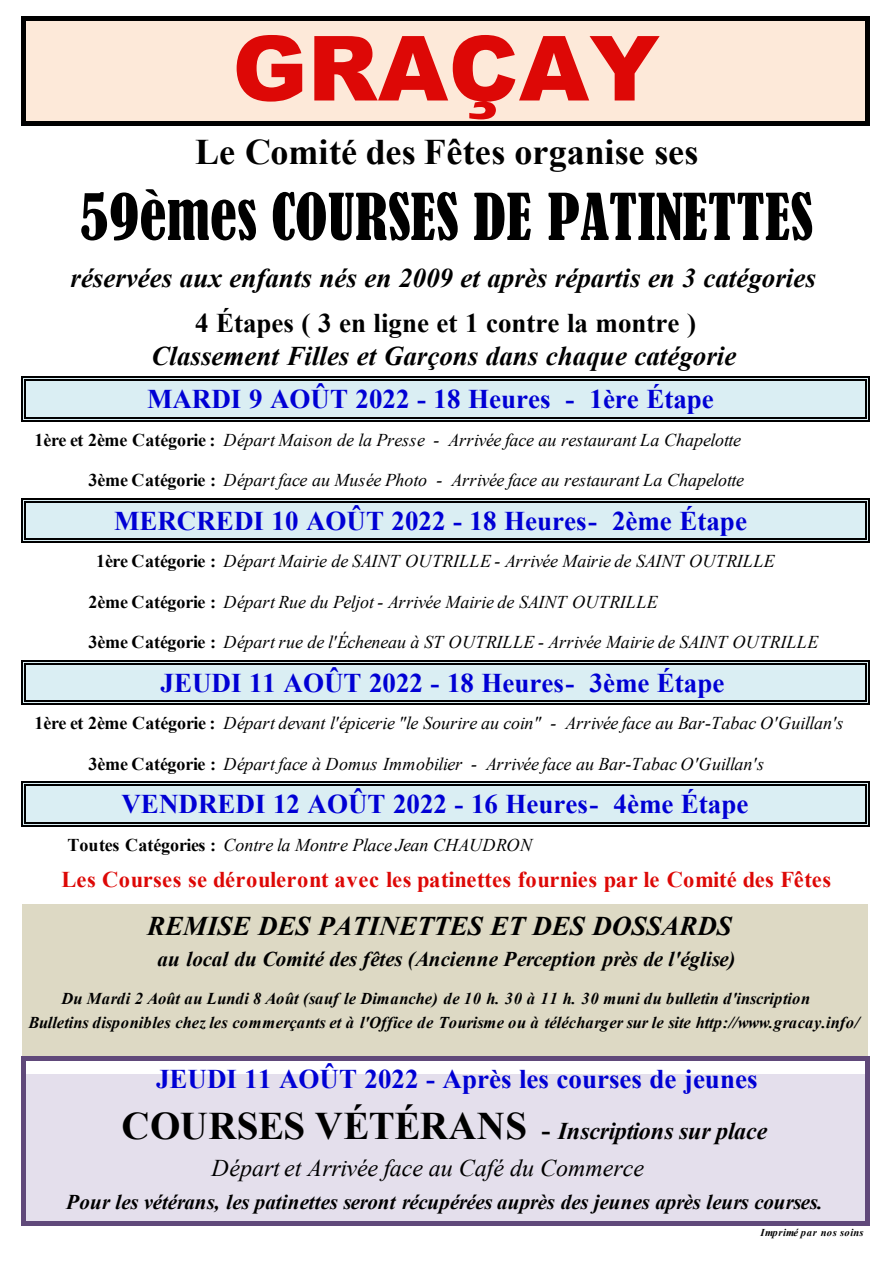
<style>
.page{position:relative;width:894px;height:1263px;background:#fff}
.page>*{position:absolute;margin:0;border:0;box-sizing:border-box;transform-origin:0 0}
.t1{font:900 90px "Arial";letter-spacing:.005em;color:#dd0806}
.t2{font:condensed 60px "Bernard";letter-spacing:.005em;color:#000}
.t3{font:700 36px "Times New Roman";color:#000}
.t4{font:700 27px "Times New Roman";color:#0000d4}
.t5{font:italic 700 27px "Times New Roman";color:#000}
.t6{font:700 27px "Times New Roman";color:#000}
.t7{font:italic 700 24px "Times New Roman";letter-spacing:-.005em;color:#000}
.t8{font:italic 24px "Times New Roman";color:#000}
.t9{font:700 22.5px "Times New Roman";letter-spacing:.01em;color:#dd0806}
.t10{font:italic 700 21px "Times New Roman";color:#000}
.t11{font:italic 18px "Times New Roman";color:#000}
.t12{font:italic 700 16.5px/24px "Times New Roman";letter-spacing:-.005em;color:#000}
.t13{font:italic 700 10.5px "Times New Roman";letter-spacing:.04em;color:#000}
.s1{font-weight:700;font-style:normal}
.s2{font-style:normal;font-size:39px}
.s3{font-style:normal;font-size:27px}
</style>
<div class="page">
<div style="left:22px;top:18px;width:846px;height:106px;background:#fde9d9"></div>
<div style="left:22px;top:378px;width:846px;height:42px;background:#daeef3"></div>
<div style="left:22px;top:500px;width:846px;height:42px;background:#daeef3"></div>
<div style="left:22px;top:662px;width:846px;height:42px;background:#daeef3"></div>
<div style="left:22px;top:783px;width:846px;height:42px;background:#daeef3"></div>
<div style="left:22px;top:904px;width:846px;height:155px;background:#ddd9c4"></div>
<div style="left:22px;top:1074px;width:846px;height:150px;background:#e4dfec"></div>
<div style="left:21px;top:16px;width:5px;height:110px;background:#000"></div>
<svg style="left:21px;top:376px;width:5px;height:5px"></svg>
<hr style="left:866px;top:21px;width:4px;height:105px;background:#000">
<svg style="left:21px;top:417px;width:5px;height:5px"></svg>
<hr style="left:21px;top:381px;width:1px;height:36px;background:#000">
<hr style="left:24px;top:381px;width:2px;height:36px;background:#000">
<svg style="left:21px;top:498px;width:5px;height:4px"></svg>
<hr style="left:866px;top:381px;width:1px;height:36px;background:#000">
<hr style="left:868px;top:381px;width:2px;height:36px;background:#000">
<svg style="left:21px;top:538px;width:5px;height:5px"></svg>
<hr style="left:21px;top:502px;width:1px;height:36px;background:#000">
<hr style="left:24px;top:502px;width:2px;height:36px;background:#000">
<svg style="left:21px;top:660px;width:5px;height:4px"></svg>
<hr style="left:866px;top:502px;width:1px;height:36px;background:#000">
<hr style="left:868px;top:502px;width:2px;height:36px;background:#000">
<svg style="left:21px;top:700px;width:5px;height:5px"></svg>
<hr style="left:21px;top:664px;width:1px;height:36px;background:#000">
<hr style="left:24px;top:664px;width:2px;height:36px;background:#000">
<svg style="left:21px;top:782px;width:5px;height:4px"></svg>
<hr style="left:866px;top:664px;width:1px;height:36px;background:#000">
<hr style="left:868px;top:664px;width:2px;height:36px;background:#000">
<hr style="left:21px;top:786px;width:1px;height:36px;background:#000">
<hr style="left:24px;top:786px;width:2px;height:36px;background:#000">
<hr style="left:866px;top:786px;width:1px;height:36px;background:#000">
<hr style="left:868px;top:786px;width:2px;height:36px;background:#000">
<div style="left:21px;top:1056px;width:5px;height:170px;background:#60497a"></div>
<hr style="left:866px;top:1060px;width:4px;height:166px;background:#60497a">
<svg style="left:21px;top:822px;width:5px;height:4px"></svg>
<div style="left:26px;top:16px;width:844px;height:5px;background:#000"></div>
<hr style="left:26px;top:122px;width:844px;height:4px;background:#000">
<svg style="left:866px;top:376px;width:4px;height:5px"></svg>
<hr style="left:26px;top:376px;width:840px;height:2px;background:#000">
<hr style="left:26px;top:380px;width:840px;height:1px;background:#000">
<svg style="left:866px;top:417px;width:4px;height:5px"></svg>
<hr style="left:26px;top:417px;width:840px;height:1px;background:#000">
<hr style="left:26px;top:420px;width:840px;height:2px;background:#000">
<svg style="left:866px;top:498px;width:4px;height:4px"></svg>
<hr style="left:26px;top:498px;width:840px;height:2px;background:#000">
<hr style="left:26px;top:501px;width:840px;height:1px;background:#000">
<svg style="left:866px;top:538px;width:4px;height:5px"></svg>
<hr style="left:26px;top:538px;width:840px;height:2px;background:#000">
<hr style="left:26px;top:542px;width:840px;height:1px;background:#000">
<svg style="left:866px;top:660px;width:4px;height:4px"></svg>
<hr style="left:26px;top:660px;width:840px;height:2px;background:#000">
<hr style="left:26px;top:663px;width:840px;height:1px;background:#000">
<svg style="left:866px;top:700px;width:4px;height:5px"></svg>
<hr style="left:26px;top:700px;width:840px;height:2px;background:#000">
<hr style="left:26px;top:704px;width:840px;height:1px;background:#000">
<svg style="left:866px;top:782px;width:4px;height:4px"></svg>
<hr style="left:26px;top:782px;width:840px;height:1px;background:#000">
<hr style="left:26px;top:784px;width:840px;height:2px;background:#000">
<svg style="left:866px;top:822px;width:4px;height:4px"></svg>
<hr style="left:26px;top:822px;width:840px;height:2px;background:#000">
<hr style="left:26px;top:825px;width:840px;height:1px;background:#000">
<hr style="left:26px;top:1056px;width:844px;height:4px;background:#60497a">
<div style="left:26px;top:1221px;width:844px;height:5px;background:#60497a"></div>
<h1 class="t1" style="left:232px;top:36px;width:429px">GRAÇAY</h1>
<h3 class="t3" style="left:195px;top:139px;width:505px">Le Comité des Fêtes organise ses</h3>
<h2 class="t2" style="left:80px;top:192px;width:735px">59èmes COURSES DE PATINETTES</h2>
<h3 class="t5" style="left:70px;top:268px;width:747px">réservées aux enfants nés en 2009 et après répartis en 3 catégories</h3>
<h3 class="t6" style="left:195px;top:313px;width:503px">4 Étapes ( 3 en ligne et 1 contre la montre )</h3>
<h3 class="t5" style="left:152px;top:346px;width:586px">Classement Filles et Garçons dans chaque catégorie</h3>
<h3 class="t4" style="left:147px;top:390px;width:568px">MARDI 9 AOÛT 2022 - 18 Heures - 1ère Étape</h3>
<p class="t11" style="left:34px;top:433px;width:708px"><span class="s1">1ère et 2ème Catégorie :</span> Départ Maison de la Presse - Arrivée face au restaurant La Chapelotte</p>
<p class="t11" style="left:88px;top:474px;width:657px"><span class="s1">3ème Catégorie :</span> Départ face au Musée Photo - Arrivée face au restaurant La Chapelotte</p>
<h3 class="t4" style="left:114px;top:511px;width:634px">MERCREDI 10 AOÛT 2022 - 18 Heures- 2ème Étape</h3>
<p class="t11" style="left:96px;top:555px;width:680px"><span class="s1">1ère Catégorie :</span> Départ Mairie de SAINT OUTRILLE - Arrivée Mairie de SAINT OUTRILLE</p>
<p class="t11" style="left:88px;top:595px;width:571px"><span class="s1">2ème Catégorie :</span> Départ Rue du Peljot - Arrivée Mairie de SAINT OUTRILLE</p>
<p class="t11" style="left:88px;top:636px;width:731px"><span class="s1">3ème Catégorie :</span> Départ rue de l'Écheneau à ST OUTRILLE - Arrivée Mairie de SAINT OUTRILLE</p>
<h3 class="t4" style="left:160px;top:673px;width:565px">JEUDI 11 AOÛT 2022 - 18 Heures- 3ème Étape</h3>
<p class="t11" style="left:34px;top:717px;width:811px"><span class="s1">1ère et 2ème Catégorie :</span> Départ devant l'épicerie "le Sourire au coin" - Arrivée face au Bar-Tabac O'Guillan's</p>
<p class="t11" style="left:88px;top:757px;width:677px"><span class="s1">3ème Catégorie :</span> Départ face à Domus Immobilier - Arrivée face au Bar-Tabac O'Guillan's</p>
<h3 class="t4" style="left:122px;top:795px;width:628px">VENDREDI 12 AOÛT 2022 - 16 Heures- 4ème Étape</h3>
<p class="t11" style="left:68px;top:838px;width:466px"><span class="s1">Toutes Catégories :</span> Contre la Montre Place Jean CHAUDRON</p>
<p class="t9" style="left:62px;top:871px;width:771px">Les Courses se dérouleront avec les patinettes fournies par le Comité des Fêtes</p>
<h3 class="t5" style="left:147px;top:916px;width:586px">REMISE DES PATINETTES ET DES DOSSARDS</h3>
<p class="t10" style="left:158px;top:952px;width:580px">au local du Comité des fêtes (Ancienne Perception près de l'église)</p>
<p class="t12" style="left:28px;top:988px;width:832px;text-indent:33px">Du Mardi 2 Août au Lundi 8 Août (sauf le Dimanche) de 10 h. 30 à 11 h. 30 muni du bulletin d'inscription<br>Bulletins disponibles chez les commerçants et à l'Office de Tourisme ou à télécharger sur le site http://www.gracay.info/</p>
<h3 class="t4" style="left:156px;top:1069px;width:603px">JEUDI 11 AOÛT 2022 - Après les courses de jeunes</h3>
<h3 class="t7" style="left:122px;top:1122px;width:647px"><span class="s2">COURSES VÉTÉRANS</span> <span class="s3">-</span> Inscriptions sur place</h3>
<h3 class="t8" style="left:212px;top:1159px;width:434px">Départ et Arrivée face au Café du Commerce</h3>
<p class="t10" style="left:66px;top:1195px;width:758px">Pour les vétérans, les patinettes seront récupérées auprès des jeunes après leurs courses.</p>
<p class="t13" style="left:760px;top:1229px;width:105px">Imprimé par nos soins</p>
</div>
